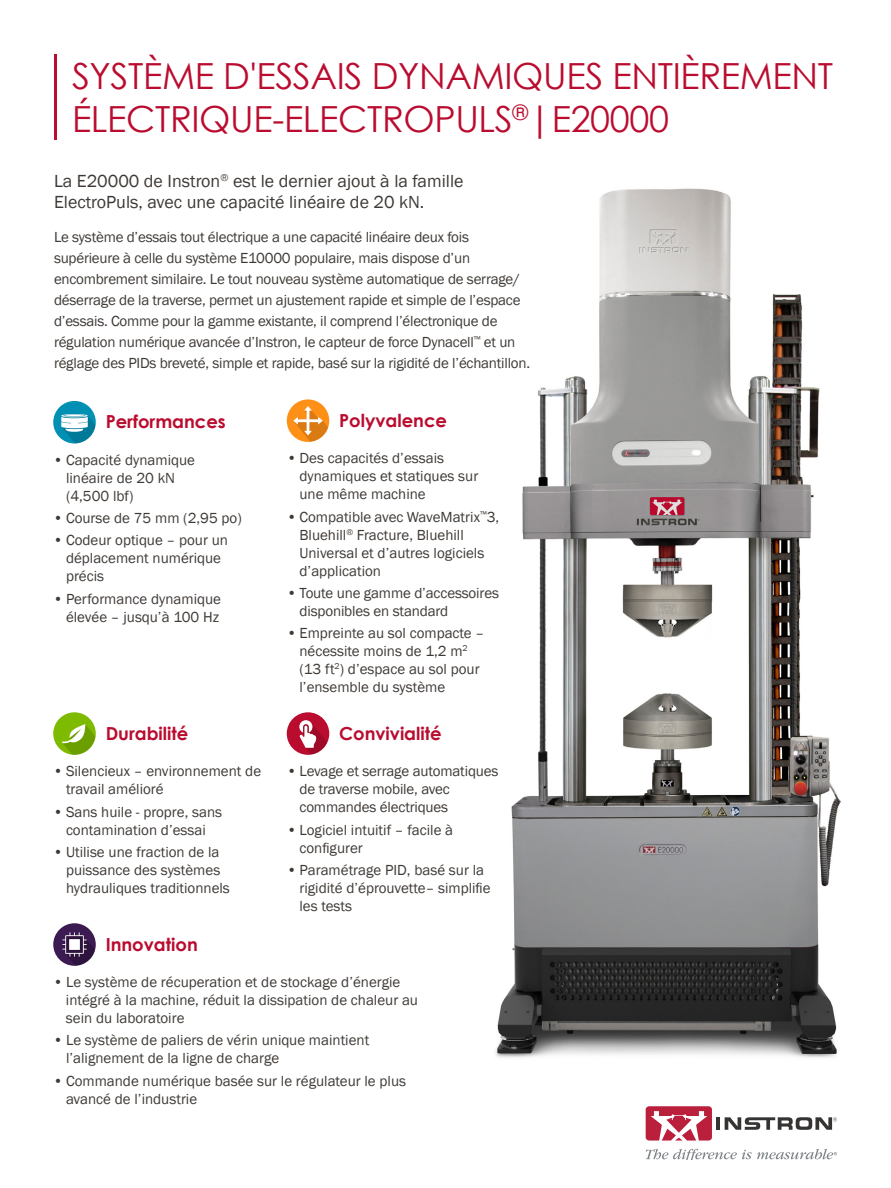
<style>
.page{position:relative;width:891px;height:1188px;background:#fff}
.page>*{position:absolute;margin:0;border:0;box-sizing:border-box;transform-origin:0 0}
.t1{font:36px/43.2px "Century Gothic";letter-spacing:-.01em;color:#ba0c2f}
.t2{font:18px/21.6px "Franklin Gothic";color:#3e3935}
.t3{font:700 18px "Century Gothic";color:#ba0c2f}
.t4{font:15px/18px "Franklin Gothic";color:#3e3935}
</style>
<div class="page">
<img style="left:495px;top:188px;width:346px;height:870px">
<hr style="left:54px;top:54px;width:3px;height:86px;background:#ba0c2f">
<svg style="left:646px;top:1106px;width:191px;height:35px"></svg>
<svg style="left:646px;top:1149px;width:191px;height:10px"></svg>
<div style="left:53px;top:712px;width:43px;height:43px;background:#7ebb00;border-radius:50%"></div>
<svg style="left:62px;top:724px;width:34px;height:31px"></svg>
<div style="left:53px;top:401px;width:43px;height:42px;background:#0090b3;border-radius:50%"></div>
<svg style="left:61px;top:414px;width:35px;height:29px"></svg>
<div style="left:287px;top:399px;width:42px;height:43px;background:#ff9017;border-radius:50%"></div>
<svg style="left:293px;top:406px;width:35px;height:36px"></svg>
<div style="left:53px;top:923px;width:43px;height:43px;background:#3c1a52;border-radius:50%"></div>
<svg style="left:62px;top:932px;width:33px;height:34px"></svg>
<div style="left:287px;top:712px;width:42px;height:43px;background:#ba0c2f;border-radius:50%"></div>
<svg style="left:299px;top:720px;width:28px;height:35px"></svg>
<h1 class="t1" style="left:72px;top:53px;width:763px">SYSTÈME D'ESSAIS DYNAMIQUES ENTIÈREMENT<br>ÉLECTRIQUE-ELECTROPULS<sup>®</sup>|E20000</h1>
<p class="t2" style="left:54px;top:170px;width:411px">La E20000 de Instron<sup>®</sup> est le dernier ajout à la famille<br>ElectroPuls, avec une capacité linéaire de 20 kN.</p>
<p class="t4" style="left:54px;top:227px;width:478px;line-height:21px">Le système d’essais tout électrique a une capacité linéaire deux fois supérieure à celle du système E10000 populaire, mais dispose d’un encombrement similaire. Le tout nouveau système automatique de serrage/ déserrage de la traverse, permet un ajustement rapide et simple de l’espace d’essais. Comme pour la gamme existante, il comprend l’électronique de régulation numérique avancée d’Instron, le capteur de force Dynacell<sup>™</sup> et un réglage des PIDs breveté, simple et rapide, basé sur la rigidité de l’échantillon.</p>
<p class="t3" style="left:106px;top:408px;width:122px">Performances</p>
<p class="t4" style="left:66px;top:451px;width:131px;text-indent:-13px">• Capacité dynamique linéaire de 20 kN (4,500 lbf)</p>
<p class="t4" style="left:53px;top:510px;width:190px">• Course de 75 mm (2,95 po)</p>
<p class="t4" style="left:66px;top:532px;width:164px;text-indent:-13px">• Codeur optique – pour un déplacement numérique précis</p>
<p class="t4" style="left:53px;top:590px;width:169px;text-align:right">• Performance dynamique élevée – jusqu’à 100 Hz</p>
<p class="t3" style="left:106px;top:720px;width:84px">Durabilité</p>
<p class="t4" style="left:66px;top:763px;width:197px;text-indent:-13px">• Silencieux – environnement de travail amélioré</p>
<p class="t4" style="left:53px;top:803px;width:170px;text-align:center">• Sans huile - propre, sans contamination d’essai</p>
<p class="t4" style="left:66px;top:843px;width:165px;text-indent:-13px">• Utilise une fraction de la puissance des systèmes hydrauliques traditionnels</p>
<p class="t3" style="left:339px;top:407px;width:109px">Polyvalence</p>
<p class="t4" style="left:300px;top:450px;width:180px;text-indent:-13px">• Des capacités d’essais dynamiques et statiques sur une même machine</p>
<p class="t4" style="left:300px;top:508px;width:201px;text-indent:-13px">• Compatible avec WaveMatrix<sup>™</sup>3,<br>Bluehill<sup>®</sup> Fracture, Bluehill<br>Universal et d’autres logiciels d’application</p>
<p class="t4" style="left:300px;top:584px;width:201px;text-indent:-13px">• Toute une gamme d’accessoires disponibles en standard</p>
<p class="t4" style="left:300px;top:624px;width:186px;text-indent:-13px">• Empreinte au sol compacte – nécessite moins de 1,2 m<sup>2 </sup>(13 ft<sup>2</sup>) d’espace au sol pour l’ensemble du système</p>
<p class="t3" style="left:339px;top:720px;width:104px">Convivialité</p>
<p class="t4" style="left:300px;top:763px;width:200px;text-indent:-13px">• Levage et serrage automatiques de traverse mobile, avec commandes électriques</p>
<p class="t4" style="left:300px;top:821px;width:155px;text-indent:-13px">• Logiciel intuitif – facile à configurer</p>
<p class="t4" style="left:300px;top:861px;width:193px;text-indent:-13px">• Paramétrage PID, basé sur la rigidité d’éprouvette– simplifie les tests</p>
<p class="t3" style="left:106px;top:931px;width:94px">Innovation</p>
<p class="t4" style="left:66px;top:974px;width:354px;text-indent:-13px">• Le système de récuperation et de stockage d’énergie intégré à la machine, réduit la dissipation de chaleur au sein du laboratoire</p>
<p class="t4" style="left:66px;top:1032px;width:305px;text-indent:-13px">• Le système de paliers de vérin unique maintient l’alignement de la ligne de charge</p>
<p class="t4" style="left:66px;top:1072px;width:342px;text-indent:-13px">• Commande numérique basée sur le régulateur le plus avancé de l’industrie</p>
</div>
